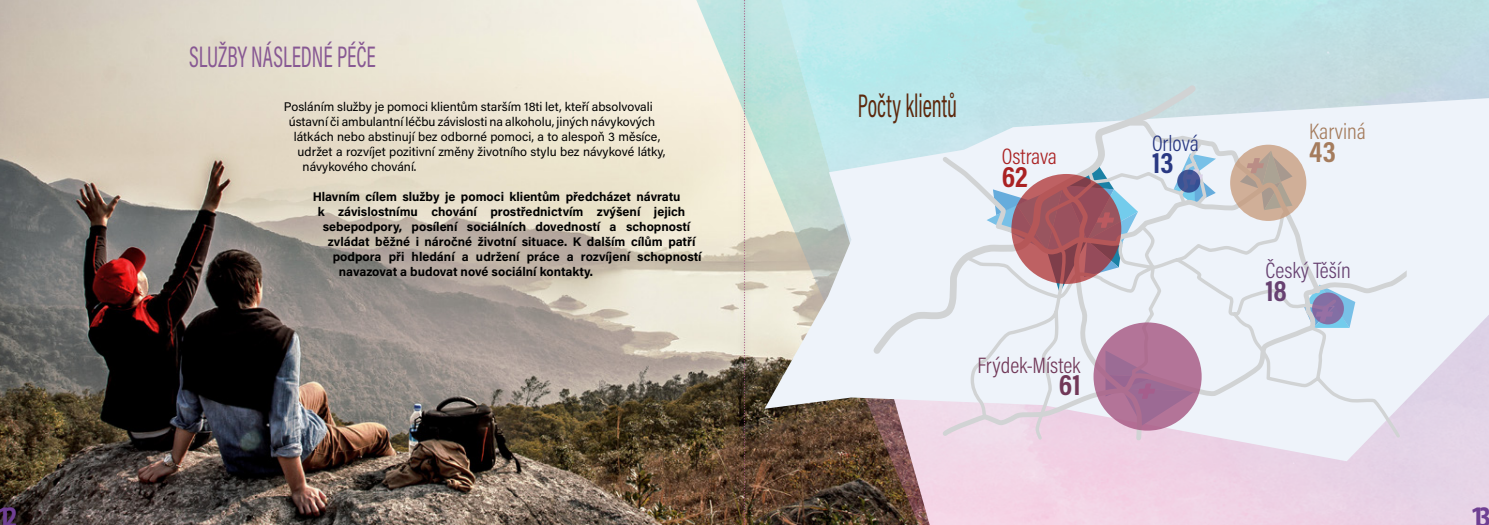
<style>
.page{position:relative;width:1489px;height:525px;background:#fff}
.page>*{position:absolute;margin:0;border:0;box-sizing:border-box;transform-origin:0 0}
.t1{font:33px "Acumin Pro Cond";color:#5d280c;scale:.68 1}
.t2{font:30px "Acumin Pro Cond";color:#875893;scale:.75 1}
.t3{font:700 condensed 30px "Myriad Pro";color:#6f3f92}
.t4{font:700 30px "Acumin Pro Cond";color:#aa2223}
.t5{font:700 30px "Acumin Pro Cond";color:#a57c5d}
.t6{font:700 30px "Acumin Pro Cond";color:#674171}
.t7{font:700 30px "Acumin Pro Cond";color:#713858}
.t8{font:700 30px "Acumin Pro Cond";color:#293882}
.t9{font:300 22.5px "Acumin Pro Cond";color:#713858}
.t10{font:300 22.5px "Acumin Pro Cond";color:#674171}
.t11{font:300 22.5px "Acumin Pro Cond";letter-spacing:-.005em;color:#aa2223}
.t12{font:300 22.5px "Acumin Pro Cond";color:#a57c5d}
.t13{font:300 22.5px "Acumin Pro Cond";color:#293882}
.t14{font:700 12.5px "Acumin Pro";color:#000}
.t15{font:12.5px "Acumin Pro";color:#000}
</style>
<div class="page">
<img style="left:0;top:0;width:695px;height:524px">
<img style="left:695px;top:0;width:793px;height:524px">
<svg style="left:764px;top:98px;width:724px;height:363px;background:#d5d4d7"></svg>
<svg style="left:938px;top:118px;width:468px;height:324px;background:#edeef6"></svg>
<svg style="left:870px;top:79px;width:331px;height:278px;background:#d8eaf0"></svg>
<svg style="left:962px;top:140px;width:439px;height:301px;background:#ebeef5"></svg>
<svg style="left:986px;top:163px;width:151px;height:130px;background:#d4e3ee"></svg>
<svg style="left:1303px;top:284px;width:52px;height:44px"></svg>
<svg style="left:1173px;top:153px;width:42px;height:52px;background:#c1daea"></svg>
<svg style="left:1105px;top:402px;width:90px;height:23px"></svg>
<svg style="left:1093px;top:322px;width:108px;height:108px;background:#ad7297"></svg>
<svg style="left:1311px;top:292px;width:32px;height:32px"></svg>
<svg style="left:1011px;top:174px;width:110px;height:110px;background:#a4545c"></svg>
<svg style="left:1229px;top:145px;width:77px;height:76px;background:#c4a996"></svg>
<svg style="left:1177px;top:169px;width:23px;height:23px"></svg>
<div style="left:736px;top:0;width:16px;height:524px;background:#000;opacity:.75"></div>
<svg style="left:743px;top:0;width:2px;height:525px"></svg>
<h2 class="t2" style="left:189px;top:37px;width:250px">SLUŽBY NÁSLEDNÉ PÉČE</h2>
<p class="t15" style="left:284px;top:97px;width:370px">Posláním služby je pomoci klientům starším 18ti let, kteří absolvovali</p>
<p class="t15" style="left:289px;top:112px;width:368px">ústavní či ambulantní léčbu závislosti na alkoholu, jiných návykových</p>
<p class="t15" style="left:294px;top:127px;width:368px">látkách nebo abstinují bez odborné pomoci, a to alespoň 3 měsíce,</p>
<p class="t15" style="left:298px;top:142px;width:369px">udržet a rozvíjet pozitivní změny životního stylu bez návykové látky,</p>
<p class="t15" style="left:302px;top:157px;width:115px">návykového chování.</p>
<p class="t14" style="left:312px;top:187px;width:369px">Hlavním cílem služby je pomoci klientům předcházet návratu</p>
<p class="t14" style="left:318px;top:202px;width:369px">k závislostnímu chování prostřednictvím zvýšení jejich</p>
<p class="t14" style="left:322px;top:217px;width:369px">sebepodpory, posílení sociálních dovedností a schopností</p>
<p class="t14" style="left:328px;top:232px;width:369px">zvládat běžné i náročné životní situace. K dalším cílům patří</p>
<p class="t14" style="left:332px;top:247px;width:370px">podpora při hledání a udržení práce a rozvíjení schopností</p>
<p class="t14" style="left:339px;top:262px;width:255px">navazovat a budovat nové sociální kontakty.</p>
<h1 class="t1" style="left:857px;top:85px;width:147px">Počty klientů</h1>
<h3 class="t11" style="left:1001px;top:142px;width:57px">Ostrava</h3>
<h2 class="t4" style="left:1001px;top:157px;width:27px">62</h2>
<h3 class="t9" style="left:977px;top:350px;width:104px">Frýdek-Místek</h3>
<h2 class="t7" style="left:1058px;top:365px;width:23px">61</h2>
<h3 class="t13" style="left:1152px;top:128px;width:48px">Orlová</h3>
<h2 class="t8" style="left:1152px;top:143px;width:23px">13</h2>
<h3 class="t12" style="left:1308px;top:117px;width:58px">Karviná</h3>
<h2 class="t5" style="left:1308px;top:132px;width:28px">43</h2>
<h3 class="t10" style="left:1265px;top:256px;width:87px">Český Těšín</h3>
<h2 class="t6" style="left:1265px;top:270px;width:23px">18</h2>
<h2 class="t3" style="left:-3px;top:498px;width:22px">12</h2>
<h2 class="t3" style="left:1470px;top:498px;width:22px">13</h2>
</div>
